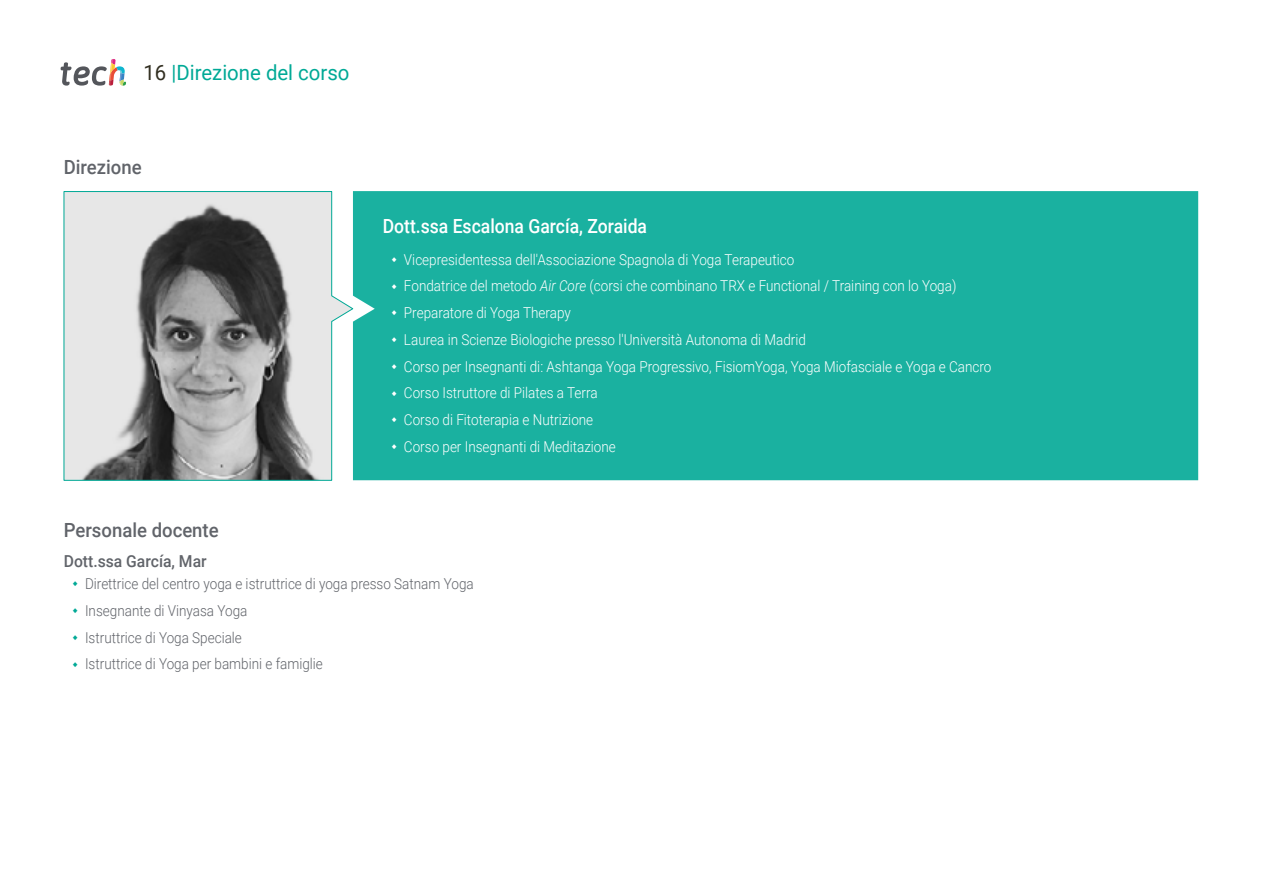
<style>
.page{position:relative;width:1263px;height:893px;background:#fff}
.page>*{position:absolute;margin:0;border:0;box-sizing:border-box;transform-origin:0 0}
.t1{font:21px "Roboto";color:#00a996}
.t2{font:500 19.5px "Roboto";color:#fff;scale:.9 1}
.t3{font:500 19.5px "Roboto";color:#61646a;scale:.95 1}
.t4{font:500 16.5px "Roboto";color:#61646a;scale:.95 1}
.t5{font:300 15px/26.7px "Roboto";color:#fff;scale:.9 1}
.t6{font:300 15px/26.7px "Roboto";color:#61646a;scale:.9 1}
.s1{color:#312e20}
.s2{font-style:italic}
</style>
<div class="page">
<svg style="left:61px;top:59px;width:65px;height:27px"></svg>
<div style="left:353px;top:191px;width:845px;height:289px;background:#1ab1a0"></div>
<svg style="left:64px;top:191px;width:289px;height:290px;background:#acaeae"></svg>
<svg style="left:392px;top:257px;width:5px;height:5px"></svg>
<svg style="left:392px;top:284px;width:5px;height:5px"></svg>
<svg style="left:392px;top:310px;width:5px;height:5px"></svg>
<svg style="left:392px;top:337px;width:5px;height:5px"></svg>
<svg style="left:392px;top:364px;width:5px;height:5px"></svg>
<svg style="left:392px;top:391px;width:5px;height:5px"></svg>
<svg style="left:392px;top:417px;width:5px;height:5px"></svg>
<svg style="left:392px;top:444px;width:5px;height:5px"></svg>
<h1 class="t1" style="left:144px;top:57px;width:208px"><span class="s1">16</span> |Direzione del corso</h1>
<h2 class="t3" style="left:64px;top:154px;width:84px">Direzione</h2>
<h2 class="t3" style="left:64px;top:517px;width:165px">Personale docente</h2>
<h2 class="t2" style="left:383px;top:212px;width:295px">Dott.ssa Escalona García, Zoraida</h2>
<p class="t5" style="left:404px;top:245px;width:654px">Vicepresidentessa dell'Associazione Spagnola di Yoga Terapeutico<br>Fondatrice del metodo <span class="s2">Air Core</span> (corsi che combinano TRX e Functional / Training con lo Yoga)<br>Preparatore di Yoga Therapy<br>Laurea in Scienze Biologiche presso l'Università Autonoma di Madrid<br>Corso per Insegnanti di: Ashtanga Yoga Progressivo, FisiomYoga, Yoga Miofasciale e Yoga e Cancro Corso Istruttore di Pilates a Terra<br>Corso di Fitoterapia e Nutrizione<br>Corso per Insegnanti di Meditazione</p>
<p class="t4" style="left:64px;top:549px;width:152px">Dott.ssa García, Mar</p>
<p class="t6" style="left:85px;top:570px;width:433px">Direttrice del centro yoga e istruttrice di yoga presso Satnam Yoga Insegnante di Vinyasa Yoga<br>Istruttrice di Yoga Speciale<br>Istruttrice di Yoga per bambini e famiglie</p>
</div>
